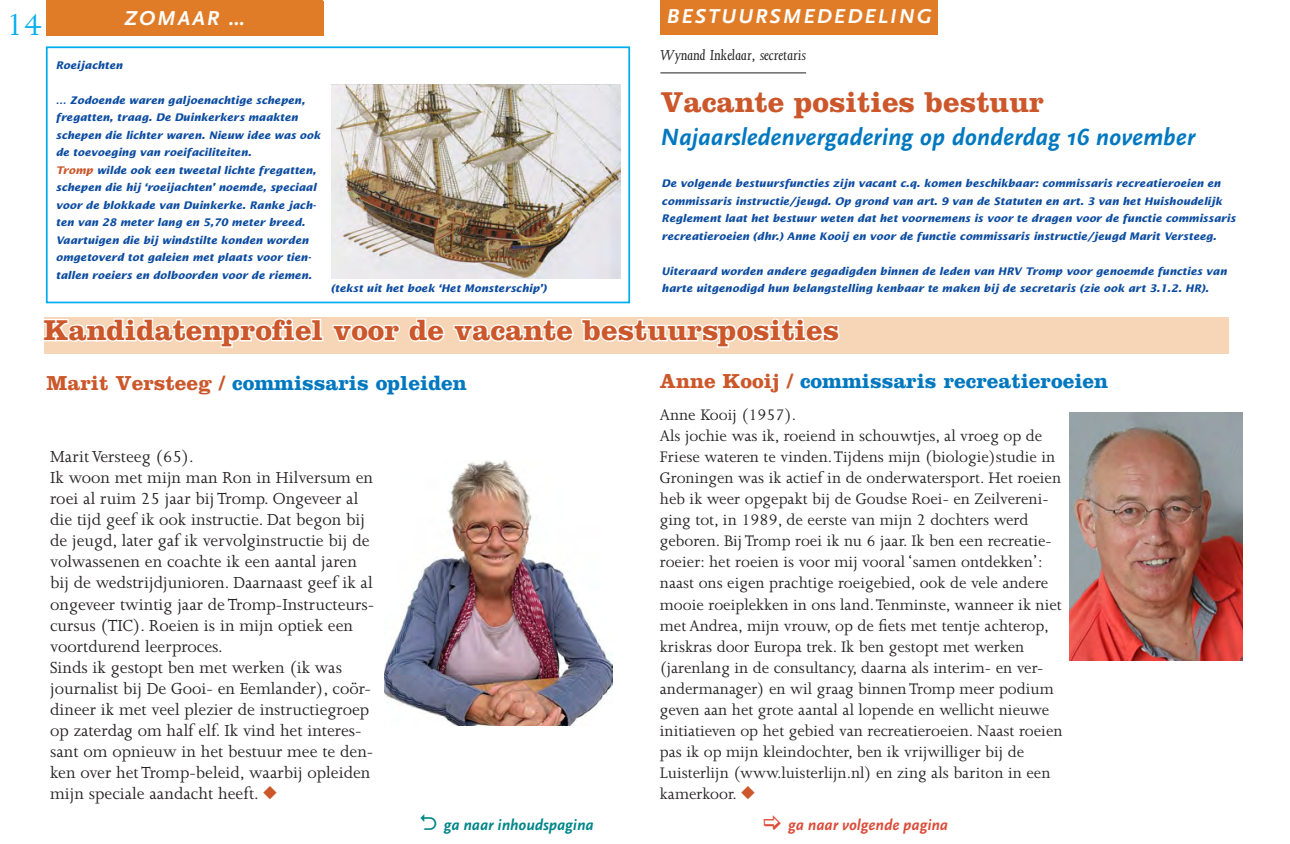
<style>
.page{position:relative;width:1290px;height:844px;background:#fff}
.page>*{position:absolute;margin:0;border:0;box-sizing:border-box;transform-origin:0 0}
.Basisalinea{font:35px "Joanna";color:#00aeef}
._1-kop{font:700 29.75px "Clarendon";color:#cb572b}
._1-kop-2{font:italic 700 24.5px "Scala Sans";color:#0078c0}
._1-kop-3{font:700 21px "Clarendon";color:#0078c0}
._1-kop-4{font:italic 700 21px "Scala Sans";letter-spacing:.1em;color:#fff}
._0-tekst{font:18.38px/21px "Joanna";color:#231f20}
._0-tekst-2{font:17.5px/21px "Joanna";color:#231f20}
._8-auteur_-_boven_ko{font:italic 16.45px "Joanna";color:#231f20}
.Basisalinea-2{font:italic 700 15.75px "Scala Sans";color:#db4c39}
.Basisalinea-3{font:italic 700 15.75px "Scala Sans";color:#008689}
._9-bijschr{font:italic 700 10.5px/17.5px "Lucida Sans";color:#0d4da1}
.s1{color:#cb572b}
</style>
<div class="page">
<div style="left:46px;top:1px;width:278px;height:35px;background:#e07c27"></div>
<div style="left:46px;top:0;width:276px;height:7px;background:#e07c27"></div>
<div style="left:660px;top:0;width:278px;height:34px;background:#e07c27"></div>
<hr style="left:660px;top:72px;width:146px;height:1px;background:#231f20">
<div style="left:46px;top:46px;width:584px;height:257px;border:2px solid #00aeef"></div>
<img style="left:332px;top:85px;width:288px;height:193px">
<img style="left:385px;top:460px;width:227px;height:265px">
<img style="left:1070px;top:412px;width:173px;height:248px">
<div style="left:44px;top:317px;width:1184px;height:36px;background:#f6d6b7"></div>
<svg style="left:44px;top:318px;width:1066px;height:36px"></svg>
<p class="Basisalinea" style="left:6px;top:6px;width:38px">14</p>
<p class="_1-kop-4" style="left:124px;top:7px;width:122px">ZOMAAR …</p>
<p class="_1-kop-4" style="left:667px;top:5px;width:266px">BESTUURSMEDEDELING</p>
<p class="_9-bijschr" style="left:56px;top:56px;width:68px">Roeijachten</p>
<p class="_9-bijschr" style="left:56px;top:91px;width:266px">… Zodoende waren galjoenachtige schepen, fregatten, traag. De Duinkerkers maakten schepen die lichter waren. Nieuw idee was ook de toevoeging van roeifaciliteiten.</p>
<p class="_9-bijschr" style="left:56px;top:161px;width:262px"><span class="s1">Tromp</span> wilde ook een tweetal lichte fregatten, schepen die hij ‘roeijachten’ noemde, speciaal voor de blokkade van Duinkerke. Ranke jach&shy;ten van 28 meter lang en 5,70 meter breed.<br>Vaartuigen die bij windstilte konden worden omgetoverd tot galeien met plaats voor tien&shy;tallen roeiers en dolboorden voor de riemen.</p>
<p class="_9-bijschr" style="left:331px;top:279px;width:217px">(tekst uit het boek ‘Het Monsterschip’)</p>
<p class="_8-auteur_-_boven_ko" style="left:660px;top:46px;width:147px">Wynand Inkelaar, secretaris</p>
<p class="_1-kop" style="left:660px;top:84px;width:385px">Vacante posities bestuur</p>
<p class="_1-kop-2" style="left:660px;top:124px;width:536px">Najaarsledenvergadering op donderdag 16 november</p>
<p class="_9-bijschr" style="left:662px;top:174px;width:575px">De volgende bestuursfuncties zijn vacant c.q. komen beschikbaar: commissaris recreatieroeien en commissaris instructie/jeugd. Op grond van art. 9 van de Statuten en art. 3 van het Huishoudelijk Reglement laat het bestuur weten dat het voornemens is voor te dragen voor de functie commissaris recreatieroeien (dhr.) Anne Kooij en voor de functie commissaris instructie/jeugd Marit Versteeg.</p>
<p class="_9-bijschr" style="left:662px;top:262px;width:567px">Uiteraard worden andere gegadigden binnen de leden van HRV Tromp voor genoemde functies van harte uitgenodigd hun belangstelling kenbaar te maken bij de secretaris (zie ook art 3.1.2. HR).</p>
<p class="_1-kop" style="left:44px;top:312px;width:797px">Kandidatenprofiel voor de vacante bestuursposities</p>
<p class="_1-kop-3" style="left:47px;top:370px;width:422px"><span class="s1">Marit Versteeg /</span> commissaris opleiden</p>
<p class="_0-tekst" style="left:50px;top:446px;width:145px">Marit Versteeg (65).</p>
<p class="_0-tekst" style="left:50px;top:467px;width:326px">Ik woon met mijn man Ron in Hilversum en roei al ruim 25 jaar bij Tromp. Ongeveer al die tijd geef ik ook instructie. Dat begon bij de jeugd, later gaf ik vervolginstructie bij de volwassenen en coachte ik een aantal jaren bij de wedstrijdjunioren. Daarnaast geef ik al ongeveer twintig jaar de Tromp-Instructeurs&shy;cursus (TIC). Roeien is in mijn optiek een voortdurend leerproces.</p>
<p class="_0-tekst" style="left:50px;top:656px;width:325px">Sinds ik gestopt ben met werken (ik was journalist bij De Gooi- en Eemlander), coör&shy;dineer ik met veel plezier de instructiegroep op zaterdag om half elf. Ik vind het interes&shy;sant om opnieuw in het bestuur mee te den&shy;ken over het Tromp-beleid, waarbij opleiden mijn speciale aandacht heeft. <span class="s1">◆</span></p>
<p class="Basisalinea-3" style="left:444px;top:816px;width:151px">ga naar inhoudspagina</p>
<p class="_1-kop-3" style="left:660px;top:368px;width:450px"><span class="s1">Anne Kooij /</span> commissaris recreatieroeien</p>
<p class="_0-tekst-2" style="left:660px;top:404px;width:138px">Anne Kooij (1957).</p>
<p class="_0-tekst-2" style="left:660px;top:425px;width:404px">Als jochie was ik, roeiend in schouwtjes, al vroeg op de Friese wateren te vinden. Tijdens mijn (biologie)studie in Groningen was ik actief in de onderwatersport. Het roeien heb ik weer opgepakt bij de Goudse Roei- en Zeilvereni&shy;ging tot, in 1989, de eerste van mijn 2 dochters werd geboren. Bij Tromp roei ik nu 6 jaar. Ik ben een recreatie&shy;roeier: het roeien is voor mij vooral ‘samen ontdekken’: naast ons eigen prachtige roeigebied, ook de vele andere mooie roeiplekken in ons land. Tenminste, wanneer ik niet met Andrea, mijn vrouw, op de fiets met tentje achterop, kriskras door Europa trek. Ik ben gestopt met werken (jarenlang in de consultancy, daarna als interim- en ver&shy;andermanager) en wil graag binnen Tromp meer podium geven aan het grote aantal al lopende en wellicht nieuwe initiatieven op het gebied van recreatieroeien. Naast roeien pas ik op mijn kleindochter, ben ik vrijwilliger bij de Luisterlijn (www.luisterlijn.nl) en zing als bariton in een kamerkoor. <span class="s1">◆</span></p>
<p class="Basisalinea-2" style="left:788px;top:816px;width:161px">ga naar volgende pagina</p>
</div>
